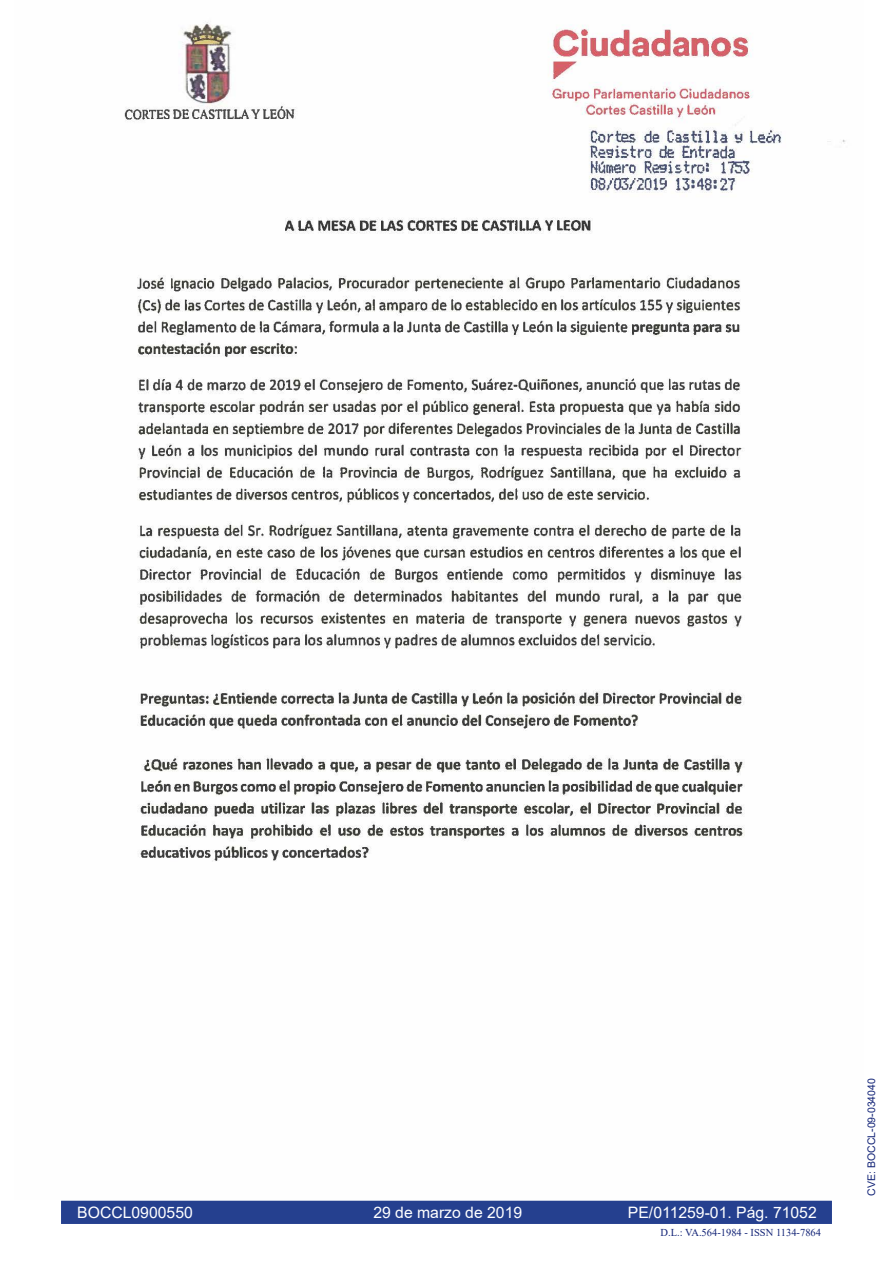
<style>
.page{position:relative;width:893px;height:1263px;background:#fff}
.page>*{position:absolute;margin:0;border:0;box-sizing:border-box;transform-origin:0 0}
.t1{font:15.75px "Arial";color:#fff}
.t2{font:10.5px "Times New Roman";color:#132477}
.t3{font:10.5px "Arial";color:#132477}
</style>
<div class="page">
<div style="left:60px;top:1200px;width:773px;height:25px;background:#25408f"></div>
<div style="left:60px;top:1199px;width:773px;height:26px;border:2px solid #fff"></div>
<img style="left:60px;top:22px;width:786px;height:1178px">
<p class="t1" style="left:77px;top:1202px;width:117px">BOCCL0900550</p>
<p class="t1" style="left:373px;top:1202px;width:150px">29 de marzo de 2019</p>
<p class="t1" style="left:628px;top:1202px;width:190px">PE/011259-01. Pág. 71052</p>
<p class="t2" style="left:661px;top:1225px;width:162px">D.L.: VA.564-1984 - ISSN 1134-7864</p>
<p class="t3" style="left:864px;top:1195px;width:119px;rotate:-90deg">CVE: BOCCL-09-034040</p>
</div>
